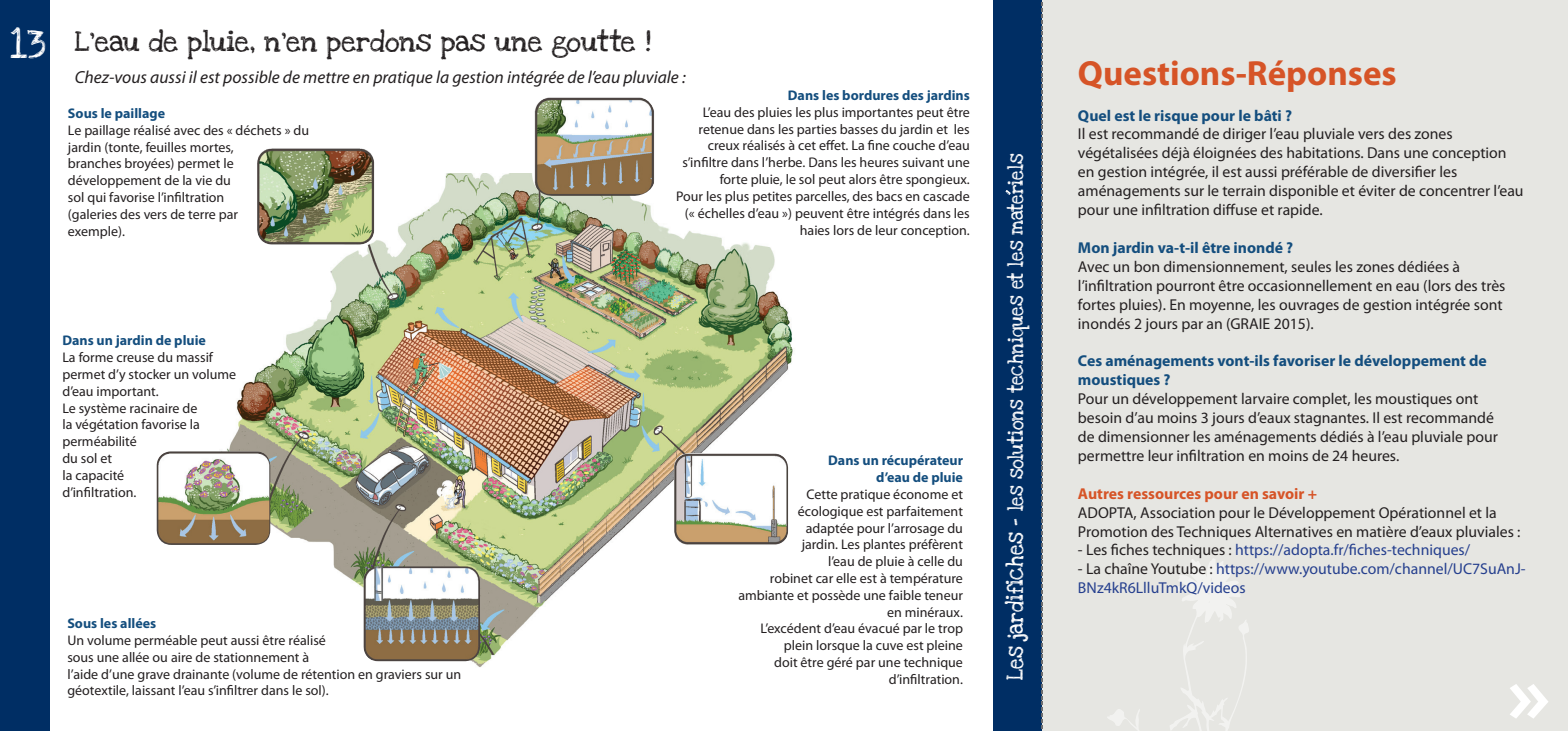
<style>
.page{position:relative;width:1568px;height:731px;background:#fff}
.page>*{position:absolute;margin:0;border:0;box-sizing:border-box;transform-origin:0 0}
.t1{font:700 35px "Myriad Pro";color:#d65427}
.t2{font:21px "Love Ya Like A Sister";color:#231f20}
.t3{font:italic 17.5px "Myriad Pro";color:#231f20}
.t4{font:15.75px/18.9px "Myriad Pro";color:#231f20}
.t5{font:15.75px/18.9px "Myriad Pro";color:#253f8e}
.t6{font:700 15.75px/18.9px "Myriad Pro";color:#144e7e}
.t7{font:700 15.75px "Myriad Pro";color:#d65427}
.t8{font:15.4px "Love Ya Like A Sister";color:#fff;scale:.91 1}
.t9{font:14px/16.8px "Myriad Pro";color:#231f20}
.t10{font:700 14px/16.8px "Myriad Pro";color:#144e7e;text-align:right}
.s1{font-size:29.75px;color:#fff}
.s2{font-size:17.32px}
.s3{color:#231f20}
</style>
<div class="page">
<div style="left:0;top:0;width:50px;height:731px;background:#002e64"></div>
<div style="left:992px;top:0;width:50px;height:731px;background:#002e64"></div>
<div style="left:1042px;top:0;width:526px;height:731px;background:#e6e6e2"></div>
<svg style="left:1107px;top:709px;width:33px;height:22px"></svg>
<svg style="left:1170px;top:558px;width:79px;height:173px"></svg>
<svg style="left:1041px;top:2px;width:2px;height:727px"></svg>
<svg style="left:1005px;top:190px;width:6px;height:5px"></svg>
<svg style="left:1510px;top:684px;width:38px;height:34px"></svg>
<img style="left:227px;top:173px;width:566px;height:494px">
<img style="left:532px;top:97px;width:123px;height:99px">
<img style="left:257px;top:148px;width:117px;height:97px">
<img style="left:674px;top:453px;width:114px;height:92px">
<img style="left:363px;top:566px;width:117px;height:95px">
<img style="left:157px;top:451px;width:113px;height:94px">
<h2 class="t2" style="left:10px;top:24px;width:642px"><span class="s1">13</span> L’eau de pluie, n’en perdons pas une goutte !</h2>
<p class="t3" style="left:75px;top:66px;width:612px">Chez-vous aussi il est possible de mettre en pratique la gestion intégrée de l’eau pluviale :</p>
<p class="t10" style="left:68px;top:104px;width:99px">Sous le paillage</p>
<p class="t9" style="left:68px;top:121px;width:243px">Le paillage réalisé avec des « déchets » du jardin (tonte, feuilles mortes,<br>branches broyées) permet le développement de la vie du<br>sol qui favorise l’infiltration<br>(galeries des vers de terre par<br>exemple).</p>
<p class="t10" style="left:62px;top:332px;width:145px">Dans un jardin de pluie</p>
<p class="t9" style="left:62px;top:349px;width:175px">La forme creuse du massif permet d’y stocker un volume d’eau important.<br>Le système racinaire de<br>la végétation favorise la perméabilité<br>du sol et<br>la capacité<br>d’infiltration.</p>
<p class="t10" style="left:67px;top:614px;width:90px">Sous les allées</p>
<p class="t9" style="left:67px;top:631px;width:395px">Un volume perméable peut aussi être réalisé<br>sous une allée ou aire de stationnement à<br>l’aide d’une grave drainante (volume de rétention en graviers sur un géotextile, laissant l’eau s’infiltrer dans le sol).</p>
<p class="t10" style="left:788px;top:86px;width:183px">Dans les bordures des jardins</p>
<p class="t9" style="left:676px;top:103px;width:295px;text-align:right">L’eau des pluies les plus importantes peut être retenue dans les parties basses du jardin et les creux réalisés à cet effet. La fine couche d’eau s’infiltre dans l’herbe. Dans les heures suivant une forte pluie, le sol peut alors être spongieux.<br>Pour les plus petites parcelles, des bacs en cascade (« échelles d’eau ») peuvent être intégrés dans les haies lors de leur conception.</p>
<p class="t10" style="left:828px;top:451px;width:136px">Dans un récupérateur d’eau de pluie</p>
<p class="t9" style="left:738px;top:485px;width:226px;text-align:right">Cette pratique économe et écologique est parfaitement<br>adaptée pour l’arrosage du<br>jardin. Les plantes préfèrent<br>l’eau de pluie à celle du<br>robinet car elle est à température ambiante et possède une faible teneur en minéraux.<br>L’excédent d’eau évacué par le trop plein lorsque la cuve est pleine<br>doit être géré par une technique d’infiltration.</p>
<p class="t8" style="left:1003px;top:680px;width:579px;rotate:-90deg"><span class="s2">Les jardifiches -</span> les solutions techniques et les materiels</p>
<h1 class="t1" style="left:1078px;top:50px;width:320px">Questions-Réponses</h1>
<p class="t6" style="left:1078px;top:105px;width:216px">Quel est le risque pour le bâti ?</p>
<p class="t4" style="left:1078px;top:124px;width:447px">Il est recommandé de diriger l’eau pluviale vers des zones végétalisées déjà éloignées des habitations. Dans une conception en gestion intégrée, il est aussi préférable de diversifier les aménagements sur le terrain disponible et éviter de concentrer l’eau pour une infiltration diffuse et rapide.</p>
<p class="t6" style="left:1078px;top:237px;width:217px">Mon jardin va-t-il être inondé ?</p>
<p class="t4" style="left:1078px;top:257px;width:429px">Avec un bon dimensionnement, seules les zones dédiées à l’infiltration pourront être occasionnellement en eau (lors des très fortes pluies). En moyenne, les ouvrages de gestion intégrée sont inondés 2 jours par an (GRAIE 2015).</p>
<p class="t6" style="left:1078px;top:351px;width:410px">Ces aménagements vont-ils favoriser le développement de moustiques ?</p>
<p class="t4" style="left:1078px;top:389px;width:421px">Pour un développement larvaire complet, les moustiques ont besoin d’au moins 3 jours d’eaux stagnantes. Il est recommandé de dimensionner les aménagements dédiés à l’eau pluviale pour permettre leur infiltration en moins de 24 heures.</p>
<p class="t7" style="left:1078px;top:483px;width:241px">Autres ressources pour en savoir +</p>
<p class="t4" style="left:1078px;top:502px;width:444px">ADOPTA, Association pour le Développement Opérationnel et la<br>Promotion des Techniques Alternatives en matière d’eaux pluviales :</p>
<p class="t5" style="left:1078px;top:540px;width:394px"><span class="s3">- Les fiches techniques :</span> https://adopta.fr/fiches-techniques/</p>
<p class="t5" style="left:1078px;top:559px;width:449px"><span class="s3">- La chaîne Youtube :</span> https://www.youtube.com/channel/UC7SuAnJ-<br>BNz4kR6LlluTmkQ/videos</p>
</div>
